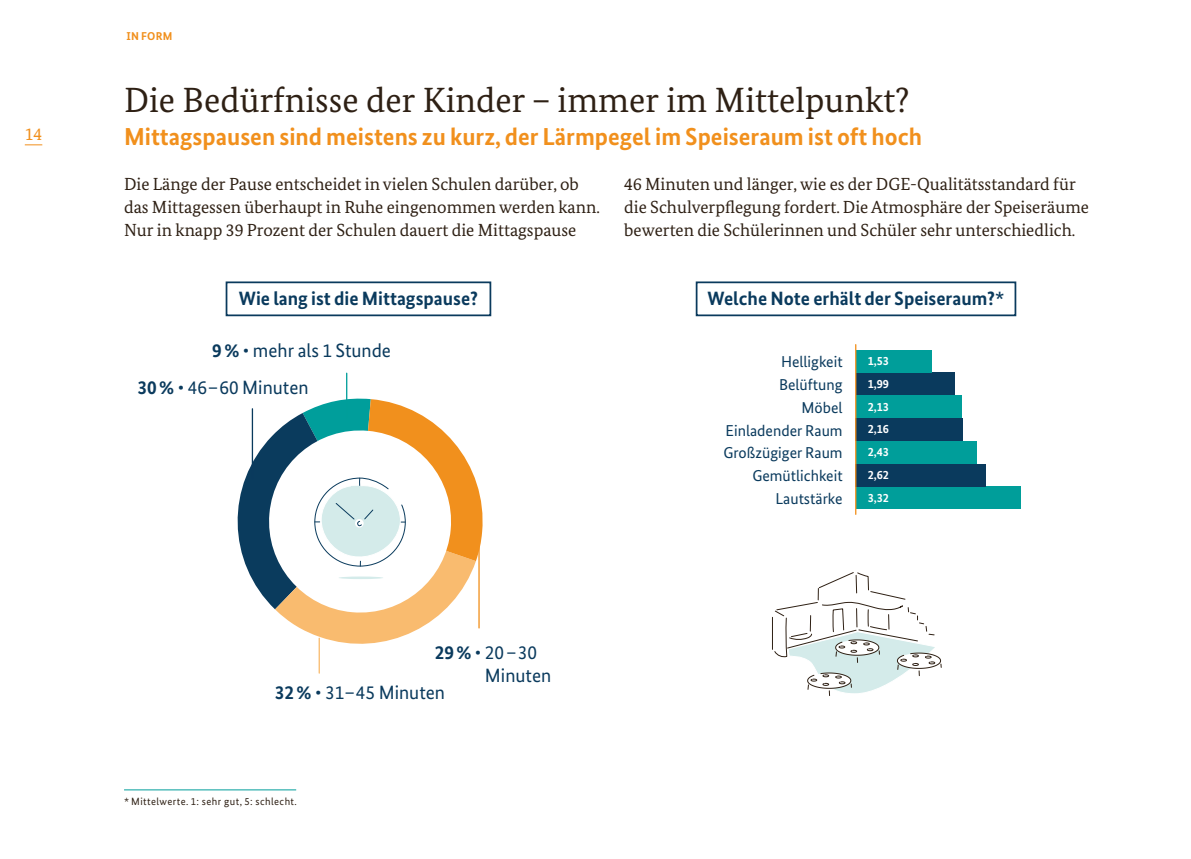
<style>
.page{position:relative;width:1191px;height:859px;background:#fff}
.page>*{position:absolute;margin:0;border:0;box-sizing:border-box;transform-origin:0 0}
.Überschrift_1{font:35px "Bundes Serif";color:#2e2014}
.Überschrift_2{font:700 24.5px "Bundes Sans";color:#f1901d}
.Grafik_Fließtext{font:19.25px/22.8px "Bundes Sans";color:#0a3a5d}
.Grafik_Headline{font:700 19.25px "Bundes Sans";color:#0a3a5d}
.Fließtext_10_13{font:17.5px/22.8px "Bundes Serif";color:#2e2014}
.t1{font:17.5px "Bundes Serif";color:#f1901d}
.Grafik_Fließtext-2{font:15.75px "Bundes Sans";color:#0a3a5d}
.Grafik_Fließtext-3{font:700 12.25px "Bundes Sans";letter-spacing:-.01em;color:#fff}
.t2{font:700 11.38px "Bundes Sans";letter-spacing:.025em;color:#f1901d}
.Fußnote{font:10.5px "Bundes Sans";letter-spacing:.04em;color:#2e2014}
.s1{font-weight:700}
</style>
<div class="page">
<svg style="left:25px;top:144px;width:17px;height:1px"></svg>
<svg style="left:225px;top:281px;width:267px;height:36px"></svg>
<svg style="left:695px;top:281px;width:322px;height:36px"></svg>
<hr style="left:346px;top:373px;width:1px;height:44px;background:#009e9a">
<hr style="left:318px;top:638px;width:2px;height:34px;background:#f9bb6f">
<div style="left:855px;top:418px;width:108px;height:22px;background:#0a3a5d"></div>
<div style="left:855px;top:395px;width:106px;height:23px;background:#009e9a"></div>
<div style="left:855px;top:372px;width:99px;height:23px;background:#0a3a5d"></div>
<div style="left:855px;top:486px;width:165px;height:23px;background:#009e9a"></div>
<div style="left:855px;top:440px;width:121px;height:23px;background:#009e9a"></div>
<div style="left:855px;top:463px;width:130px;height:23px;background:#0a3a5d"></div>
<div style="left:855px;top:349px;width:76px;height:23px;background:#009e9a"></div>
<hr style="left:855px;top:344px;width:1px;height:170px;background:#f1901d">
<hr style="left:124px;top:789px;width:172px;height:1px;background:#009e9a">
<svg style="left:237px;top:397px;width:246px;height:248px"></svg>
<hr style="left:772px;top:617px;width:1px;height:32px;background:#2e2014">
<svg style="left:774px;top:572px;width:167px;height:123px"></svg>
<p class="t1" style="left:25px;top:123px;width:19px">14</p>
<p class="t2" style="left:126px;top:29px;width:48px">IN FORM</p>
<p class="Überschrift_1" style="left:124px;top:79px;width:787px">Die Bedürfnisse der Kinder – immer im Mittelpunkt?</p>
<p class="Überschrift_2" style="left:124px;top:121px;width:799px">Mittagspausen sind meistens zu kurz, der Lärmpegel im Speiseraum ist oft hoch</p>
<p class="Fließtext_10_13" style="left:124px;top:173px;width:477px">Die Länge der Pause entscheidet in vielen Schulen darüber, ob das Mittagessen überhaupt in Ruhe eingenommen werden kann.<br>Nur in knapp 39 Prozent der Schulen dauert die Mittagspause</p>
<p class="Fließtext_10_13" style="left:624px;top:173px;width:466px">46 Minuten und länger, wie es der DGE-Qualitätsstandard für die Schulverpflegung fordert. Die Atmosphäre der Speiseräume bewerten die Schülerinnen und Schüler sehr unterschiedlich.</p>
<p class="Grafik_Headline" style="left:239px;top:286px;width:241px">Wie lang ist die Mittagspause?</p>
<p class="Grafik_Headline" style="left:707px;top:286px;width:298px">Welche Note erhält der Speiseraum?*</p>
<p class="Grafik_Fließtext" style="left:212px;top:339px;width:180px"><span class="s1">9%</span> • mehr als 1 Stunde</p>
<p class="Grafik_Fließtext" style="left:137px;top:375px;width:173px"><span class="s1">30%</span> • 46–60 Minuten</p>
<p class="Grafik_Fließtext" style="left:485px;top:640px;width:68px;text-indent:-50px"><span class="s1">29%</span> • 20–30<br>Minuten</p>
<p class="Grafik_Fließtext" style="left:275px;top:680px;width:172px"><span class="s1">32%</span> • 31–45 Minuten</p>
<p class="Fußnote" style="left:124px;top:794px;width:174px">* Mittelwerte. 1: sehr gut, 5: schlecht.</p>
<p class="Grafik_Fließtext-2" style="left:781px;top:352px;width:63px">Helligkeit</p>
<p class="Grafik_Fließtext-3" style="left:868px;top:353px;width:22px">1,53</p>
<p class="Grafik_Fließtext-2" style="left:779px;top:375px;width:65px">Belüftung</p>
<p class="Grafik_Fließtext-2" style="left:801px;top:397px;width:43px">Möbel</p>
<p class="Grafik_Fließtext-2" style="left:723px;top:443px;width:121px">Großzügiger Raum</p>
<p class="Grafik_Fließtext-2" style="left:725px;top:420px;width:118px">Einladender Raum</p>
<p class="Grafik_Fließtext-3" style="left:868px;top:376px;width:22px">1,99</p>
<p class="Grafik_Fließtext-3" style="left:868px;top:399px;width:22px">2,13</p>
<p class="Grafik_Fließtext-3" style="left:868px;top:421px;width:22px">2,16</p>
<p class="Grafik_Fließtext-3" style="left:868px;top:444px;width:22px">2,43</p>
<p class="Grafik_Fließtext-2" style="left:752px;top:466px;width:92px">Gemütlichkeit</p>
<p class="Grafik_Fließtext-2" style="left:775px;top:488px;width:69px">Lautstärke</p>
<p class="Grafik_Fließtext-3" style="left:868px;top:467px;width:22px">2,62</p>
<p class="Grafik_Fließtext-3" style="left:868px;top:490px;width:22px">3,32</p>
</div>
